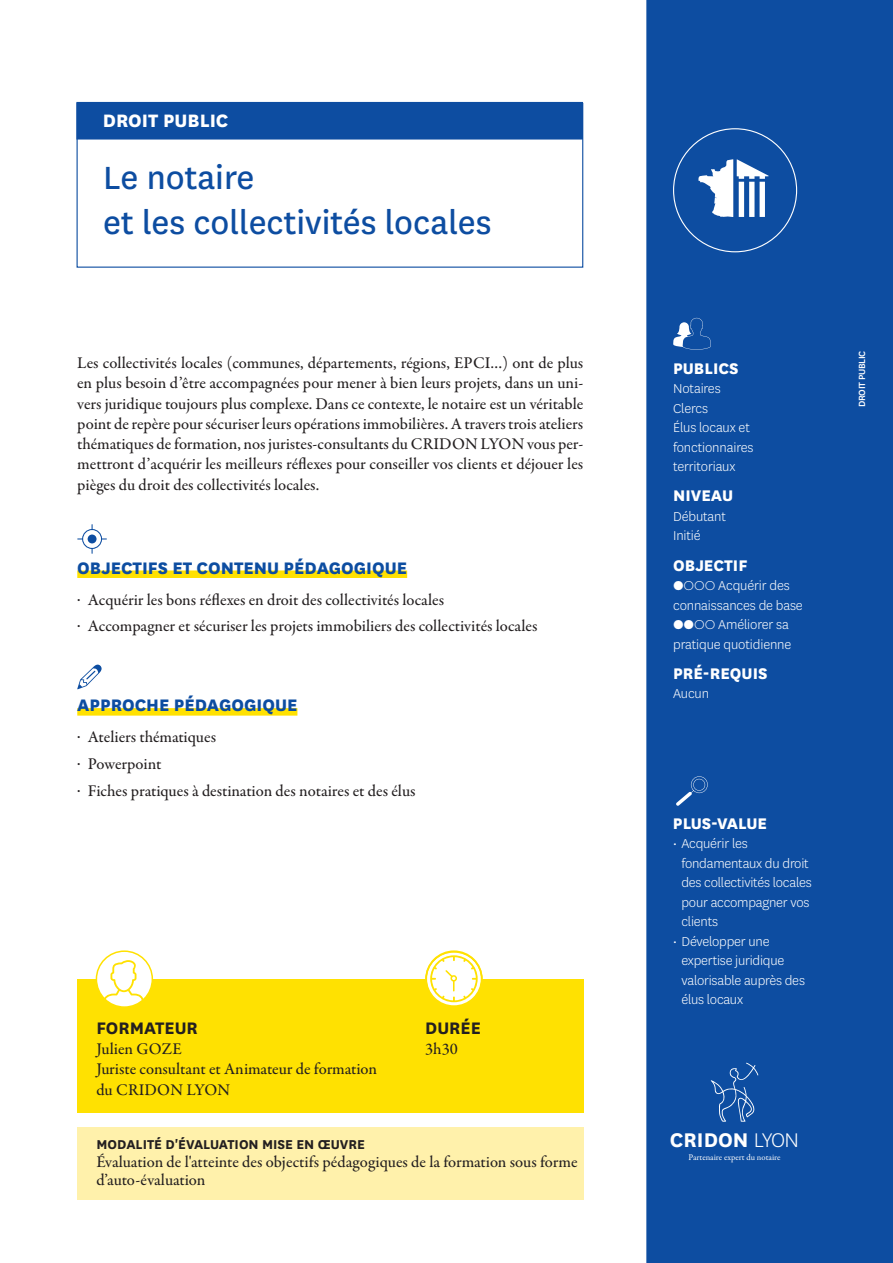
<style>
.page{position:relative;width:893px;height:1263px;background:#fff}
.page>*{position:absolute;margin:0;border:0;box-sizing:border-box;transform-origin:0 0}
.TITRE{font:37.5px "National";color:#0d4da1}
.t1{font:700 23.1px "National";color:#fff}
.t2{font:800 21px "National";color:#fff}
.SOUS-TITRE{font:800 19.5px "National";color:#0d4da1}
.SOUS-TITRE_NOIR{font:700 19.5px "National";color:#231f20}
.TITRE_MARGE{font:800 18px "National";color:#fff}
.TEXTE_LABEUR_PUCES{font:500 16.5px/20.2px "Garamond Premr Pro";color:#231f20;text-align:justify}
.TEXTE_LABEUR_SANS_PU{font:500 16.5px/18px "Garamond Premr Pro";letter-spacing:-.005em;color:#231f20}
.TEXTE_MARGE{font:300 15px/19.5px "National";letter-spacing:-.015em;color:#fff}
.SOUS-TITRE_NOIR-2{font:700 15px "National";color:#231f20}
.t3{font:500 10.5px "National";letter-spacing:-.025em;color:#fff}
.t4{font:8.7px "Garamond Premr Pro";letter-spacing:-.005em;color:#fff}
.s1{font-weight:300}
</style>
<div class="page">
<div style="left:646px;top:0;width:247px;height:1263px;background:#0d4da1"></div>
<svg style="left:711px;top:1062px;width:47px;height:60px;background:#2660ab"></svg>
<svg style="left:698px;top:159px;width:71px;height:58px"></svg>
<div style="left:77px;top:102px;width:505px;height:37px;background:#0d4da1"></div>
<div style="left:829px;top:337px;width:64px;height:84px;background:#0d4da1"></div>
<svg style="left:676px;top:776px;width:32px;height:30px"></svg>
<svg style="left:673px;top:318px;width:38px;height:32px"></svg>
<div style="left:77px;top:570px;width:330px;height:8px;background:#ffe101"></div>
<div style="left:77px;top:708px;width:220px;height:8px;background:#ffe101"></div>
<svg style="left:77px;top:524px;width:30px;height:30px"></svg>
<svg style="left:77px;top:665px;width:25px;height:24px"></svg>
<div style="left:77px;top:979px;width:506px;height:134px;background:#ffe101"></div>
<div style="left:77px;top:103px;width:506px;height:165px;border:1px solid #0d4da1"></div>
<div style="left:77px;top:1127px;width:506px;height:72px;background:#fff1ab"></div>
<svg style="left:96px;top:951px;width:56px;height:56px"></svg>
<div style="left:96px;top:950px;width:57px;height:58px;border:2px solid #ffe101;border-radius:50%"></div>
<svg style="left:103px;top:960px;width:41px;height:45px"></svg>
<svg style="left:425px;top:950px;width:58px;height:56px"></svg>
<p class="t2" style="left:103px;top:105px;width:127px">DROIT PUBLIC</p>
<p class="TITRE" style="left:103px;top:153px;width:153px">Le notaire</p>
<p class="TITRE" style="left:103px;top:198px;width:390px">et les collectivités locales</p>
<p class="TEXTE_LABEUR_PUCES" style="left:77px;top:353px;width:508px">Les collectivités locales (communes, départements, régions, EPCI…) ont de plus en plus besoin d’être accompagnées pour mener à bien leurs projets, dans un uni&shy;vers juridique toujours plus complexe. Dans ce contexte, le notaire est un véritable point de repère pour sécuriser leurs opérations immobilières. A travers trois ateliers thématiques de formation, nos juristes-consultants du CRIDON LYON vous per&shy;mettront d’acquérir les meilleurs réflexes pour conseiller vos clients et déjouer les pièges du droit des collectivités locales.</p>
<p class="SOUS-TITRE" style="left:77px;top:554px;width:331px">OBJECTIFS ET CONTENU PÉDAGOGIQUE</p>
<p class="TEXTE_LABEUR_PUCES" style="left:88px;top:590px;width:358px">Acquérir les bons réflexes en droit des collectivités locales</p>
<p class="TEXTE_LABEUR_PUCES" style="left:88px;top:616px;width:451px">Accompagner et sécuriser les projets immobiliers des collectivités locales</p>
<p class="SOUS-TITRE" style="left:77px;top:691px;width:222px">APPROCHE PÉDAGOGIQUE</p>
<p class="TEXTE_LABEUR_PUCES" style="left:88px;top:727px;width:130px">Ateliers thématiques</p>
<p class="TEXTE_LABEUR_PUCES" style="left:88px;top:754px;width:75px">Powerpoint</p>
<p class="TEXTE_LABEUR_PUCES" style="left:88px;top:781px;width:329px">Fiches pratiques à destination des notaires et des élus</p>
<p class="SOUS-TITRE_NOIR" style="left:96px;top:1014px;width:103px">FORMATEUR</p>
<p class="TEXTE_LABEUR_SANS_PU" style="left:96px;top:1040px;width:87px">Julien GOZE</p>
<p class="TEXTE_LABEUR_SANS_PU" style="left:96px;top:1060px;width:282px">Juriste consultant et Animateur de formation</p>
<p class="TEXTE_LABEUR_SANS_PU" style="left:96px;top:1081px;width:135px">du CRIDON LYON</p>
<p class="SOUS-TITRE_NOIR" style="left:425px;top:1014px;width:57px">DURÉE</p>
<p class="TEXTE_LABEUR_SANS_PU" style="left:425px;top:1040px;width:34px">3h30</p>
<p class="SOUS-TITRE_NOIR-2" style="left:96px;top:1134px;width:270px">MODALITÉ D'ÉVALUATION MISE EN ŒUVRE</p>
<p class="TEXTE_LABEUR_SANS_PU" style="left:96px;top:1153px;width:483px">Évaluation de l'atteinte des objectifs pédagogiques de la formation sous forme d’auto-évaluation</p>
<p class="TITRE_MARGE" style="left:673px;top:355px;width:67px">PUBLICS</p>
<p class="TEXTE_MARGE" style="left:673px;top:379px;width:49px">Notaires</p>
<p class="TEXTE_MARGE" style="left:673px;top:398px;width:36px">Clercs</p>
<p class="TEXTE_MARGE" style="left:673px;top:418px;width:82px">Élus locaux et fonctionnaires territoriaux</p>
<p class="TITRE_MARGE" style="left:673px;top:483px;width:62px">NIVEAU</p>
<p class="TEXTE_MARGE" style="left:673px;top:506px;width:55px">Débutant</p>
<p class="TEXTE_MARGE" style="left:673px;top:526px;width:29px">Initié</p>
<p class="TITRE_MARGE" style="left:673px;top:552px;width:76px">OBJECTIF</p>
<p class="TEXTE_MARGE" style="left:673px;top:575px;width:131px">●◯◯◯ Acquérir des connaissances de base</p>
<p class="TEXTE_MARGE" style="left:673px;top:614px;width:120px">●●◯◯ Améliorer sa pratique quotidienne</p>
<p class="TITRE_MARGE" style="left:673px;top:660px;width:96px">PRÉ-REQUIS</p>
<p class="TEXTE_MARGE" style="left:673px;top:683px;width:38px">Aucun</p>
<p class="t3" style="left:855px;top:407px;width:58px;rotate:-90deg">DROIT PUBLIC</p>
<p class="TITRE_MARGE" style="left:673px;top:810px;width:96px">PLUS-VALUE</p>
<p class="TEXTE_MARGE" style="left:681px;top:834px;width:132px;text-indent:-9px">• Acquérir les fondamentaux du droit des collectivités locales pour accompagner vos clients</p>
<p class="TEXTE_MARGE" style="left:681px;top:931px;width:125px;text-indent:-9px">• Développer une expertise juridique valorisable auprès des élus locaux</p>
<h2 class="t1" style="left:670px;top:1124px;width:131px">CRIDON <span class="s1">LYON</span></h2>
<p class="t4" style="left:689px;top:1152px;width:93px">Partenaire expert du notaire</p>
</div>
